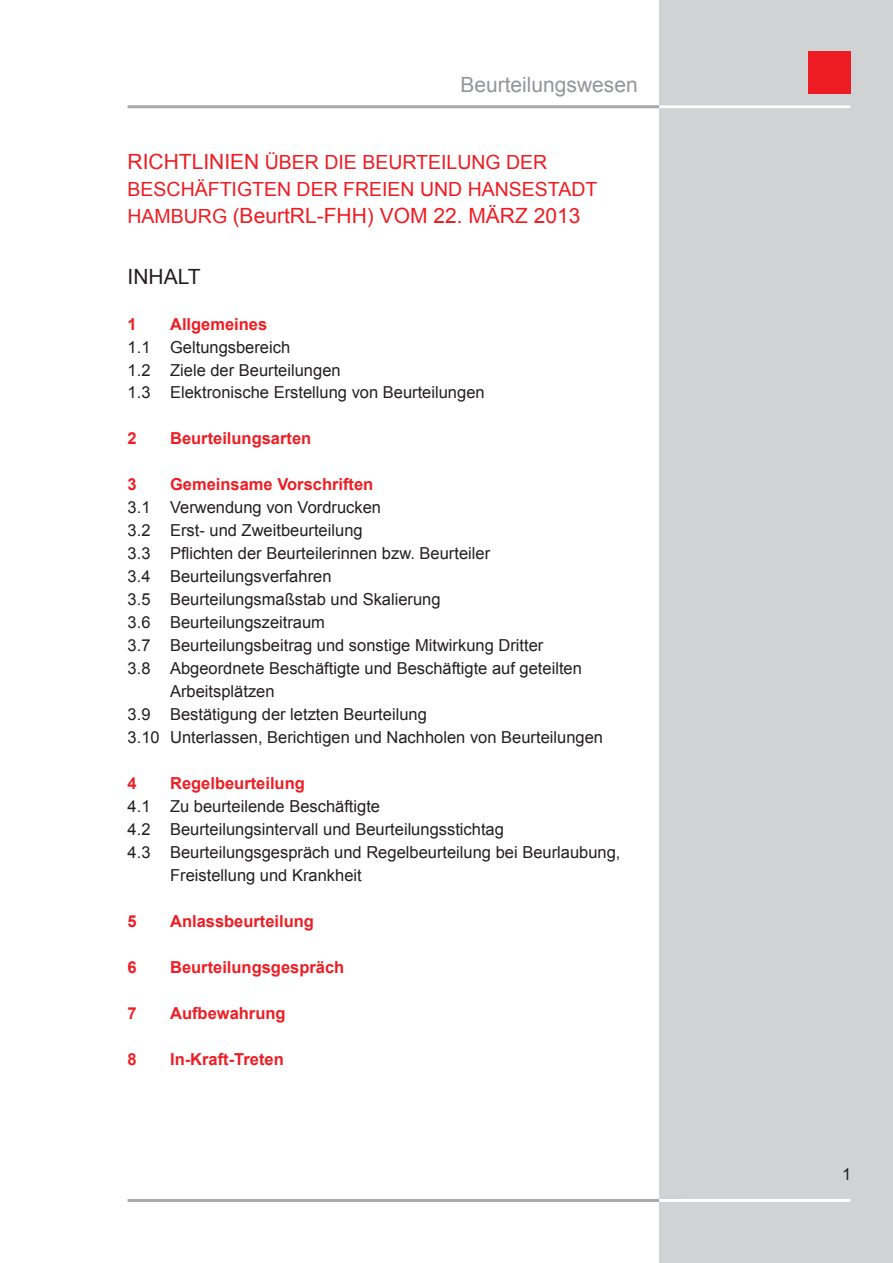
<style>
.page{position:relative;width:893px;height:1263px;background:#fff}
.page>*{position:absolute;margin:0;border:0;box-sizing:border-box;transform-origin:0 0}
.t1{font:21px "Arial";color:#ee1d23}
.t2{font:21px "Arial";color:#939598}
.t3{font:21px "Arial";color:#231f20}
.t4{font:19.5px/27px "Arial";color:#ee1d23}
.t5{font:16.5px/23px "Arial";color:#231f20}
.t6{font:700 16.5px "Arial";color:#ee1d23}
.s1{font-size:21px}
.s2{font-size:19.5px}
.s3{font-weight:700;color:#ee1d23}
</style>
<div class="page">
<div style="left:659px;top:0;width:234px;height:1263px;background:#d1d2d4"></div>
<div style="left:808px;top:51px;width:43px;height:43px;background:#ee1d23"></div>
<hr style="left:128px;top:105px;width:722px;height:3px;background:#a8a9ad">
<hr style="left:659px;top:105px;width:191px;height:3px;background:#fff">
<hr style="left:128px;top:1199px;width:722px;height:3px;background:#a8a9ad">
<hr style="left:659px;top:1199px;width:191px;height:3px;background:#fff">
<p class="t2" style="left:460px;top:71px;width:179px">Beurteilungswesen</p>
<p class="t4" style="left:128px;top:149px;width:471px"><span class="s1">Richtlinien</span> über die Beurteilung der<br>Beschäftigten der Freien und Hansestadt</p>
<p class="t1" style="left:128px;top:202px;width:211px"><span class="s2">Hamburg</span> (BeurtRL-FHH</p>
<p class="t1" style="left:367px;top:202px;width:215px">) vom 22. März 2013</p>
<p class="t3" style="left:128px;top:262px;width:13px">INHALT</p>
<p class="t6" style="left:128px;top:313px;width:11px">1</p>
<p class="t5" style="left:128px;top:312px;width:359px;text-indent:43px"><span class="s3">Allgemeines<br></span>1.1 Geltungsbereich<br>1.2 Ziele der Beurteilungen<br>1.3 Elektronische Erstellung von Beurteilungen</p>
<p class="t6" style="left:128px;top:428px;width:11px">2</p>
<p class="t6" style="left:170px;top:428px;width:143px">Beurteilungsarten</p>
<p class="t6" style="left:128px;top:473px;width:11px">3</p>
<p class="t6" style="left:170px;top:473px;width:205px">Gemeinsame Vorschriften</p>
<p class="t5" style="left:128px;top:496px;width:255px">3.1 Verwendung von Vordrucken</p>
<p class="t5" style="left:128px;top:519px;width:237px">3.2 Erst- und Zweitbeurteilung</p>
<p class="t5" style="left:128px;top:542px;width:364px">3.3 Pflichten der Beurteilerinnen bzw. Beurteiler</p>
<p class="t5" style="left:128px;top:565px;width:205px">3.4 Beurteilungsverfahren</p>
<p class="t5" style="left:128px;top:588px;width:315px">3.5 Beurteilungsmaßstab und Skalierung</p>
<p class="t5" style="left:128px;top:611px;width:199px">3.6 Beurteilungszeitraum</p>
<p class="t5" style="left:128px;top:634px;width:417px">3.7 Beurteilungsbeitrag und sonstige Mitwirkung Dritter</p>
<p class="t5" style="left:128px;top:657px;width:456px">3.8 Abgeordnete Beschäftigte und Beschäftigte auf geteilten</p>
<p class="t5" style="left:170px;top:680px;width:106px">Arbeitsplätzen</p>
<p class="t5" style="left:128px;top:703px;width:301px">3.9 Bestätigung der letzten Beurteilung</p>
<p class="t5" style="left:128px;top:726px;width:477px">3.10 U nterlassen, Berichtigen und Nachholen von Beurteilungen</p>
<p class="t6" style="left:128px;top:772px;width:11px">4</p>
<p class="t6" style="left:170px;top:772px;width:136px">Regelbeurteilung</p>
<p class="t5" style="left:128px;top:795px;width:254px">4.1 Zu beurteilende Beschäftigte</p>
<p class="t5" style="left:128px;top:818px;width:378px">4.2 Beurteilungsintervall und Beurteilungsstichtag</p>
<p class="t5" style="left:128px;top:841px;width:494px">4.3 Beurteilungsgespräch und Regelbeurteilung bei Beurlaubung,</p>
<p class="t5" style="left:170px;top:864px;width:193px">Freistellung und Krankheit</p>
<p class="t6" style="left:128px;top:910px;width:11px">5</p>
<p class="t6" style="left:170px;top:910px;width:145px">Anlassbeurteilung</p>
<p class="t6" style="left:128px;top:956px;width:11px">6</p>
<p class="t6" style="left:170px;top:956px;width:176px">Beurteilungsgespräch</p>
<p class="t6" style="left:128px;top:1002px;width:11px">7</p>
<p class="t6" style="left:170px;top:1002px;width:117px">Aufbewahrung</p>
<p class="t6" style="left:128px;top:1048px;width:11px">8</p>
<p class="t6" style="left:170px;top:1048px;width:115px">In-Kraft-Treten</p>
<p class="t5" style="left:842px;top:1163px;width:11px">1</p>
</div>
